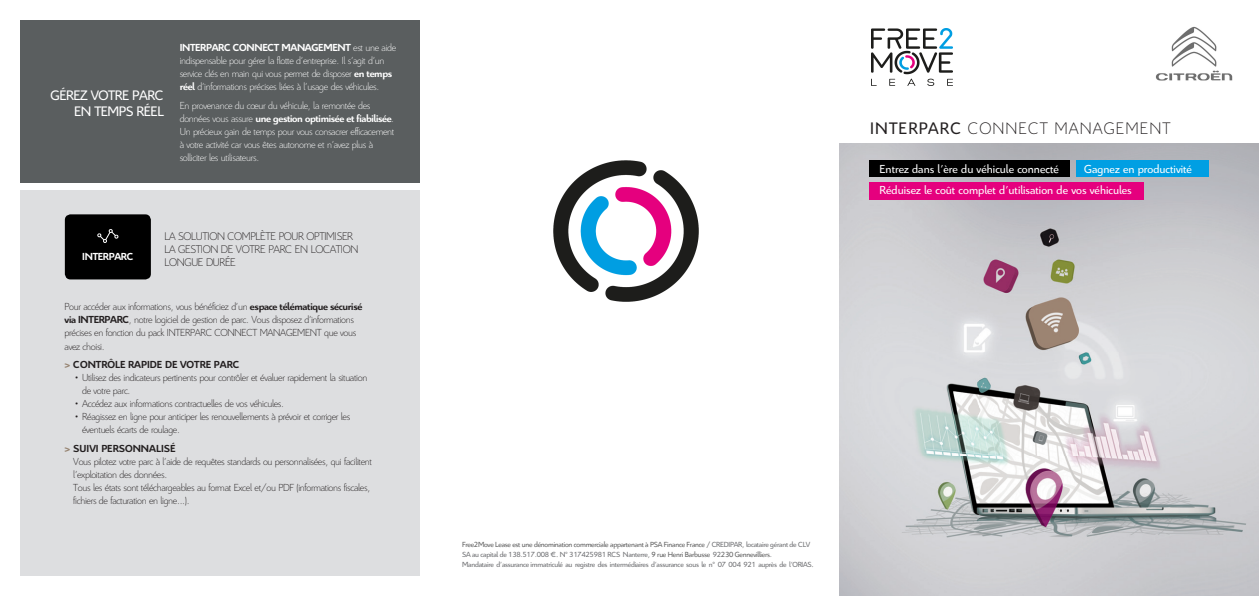
<style>
.page{position:relative;width:1259px;height:596px;background:#fff}
.page>*{position:absolute;margin:0;border:0;box-sizing:border-box;transform-origin:0 0}
.t1{font:300 18px "Citroen";letter-spacing:.06em;color:#231f20}
.t2{font:14.9px/16px "Citroen";letter-spacing:-.03em;color:#fff;text-align:right}
.t3{font:12.5px/21.2px "Citroen";color:#fff}
.t4{font:300 12px/13px "Citroen";letter-spacing:-.03em;color:#231f20}
.t5{font:300 11px/13px "Citroen";letter-spacing:-.03em;color:#231f20}
.t6{font:300 11px/13px "Citroen";letter-spacing:-.03em;color:#fff}
.t7{font:700 11px "Citroen";color:#231f20}
.t8{font:700 11px "Citroen";letter-spacing:-.03em;color:#fff}
.t9{font:8px/9.9px "Citroen";letter-spacing:-.03em;color:#6d6e71}
.s1{font-weight:700}
.s2{color:#95826f}
.s3{font-weight:700;color:#95826f}
.s4{font-weight:400}
.s5{color:#616161}
</style>
<div class="page">
<div style="left:20px;top:20px;width:400px;height:162px;background:#5a5e5f"></div>
<div style="left:20px;top:190px;width:400px;height:385px;background:#dddee0"></div>
<div style="left:65px;top:214px;width:86px;height:65px;background:#000;border-radius:6px"></div>
<svg style="left:97px;top:229px;width:21px;height:14px"></svg>
<img style="left:839px;top:143px;width:420px;height:452px">
<div style="left:1076px;top:161px;width:132px;height:16px;background:#009fe3"></div>
<div style="left:869px;top:161px;width:201px;height:16px;background:#000"></div>
<div style="left:869px;top:182px;width:274px;height:17px;background:#e5007e"></div>
<img style="left:1156px;top:26px;width:77px;height:55px">
<img style="left:871px;top:28px;width:81px;height:57px">
<img style="left:554px;top:160px;width:144px;height:142px">
<h2 class="t2" style="left:51px;top:87px;width:115px">GÉREZ VOTRE PARC<br>EN TEMPS RÉEL</h2>
<p class="t6" style="left:180px;top:41px;width:218px"><span class="s1">INTERPARC CONNECT MANAGEMENT</span> est une aide indispensable pour gérer la flotte d’entreprise. Il s’agit d’un service clés en main qui vous permet de disposer <span class="s1">en temps réel</span> d’informations précises liées à l’usage des véhicules.</p>
<p class="t6" style="left:180px;top:98px;width:216px">En provenance du cœur du véhicule, la remontée des données vous assure <span class="s1">une gestion optimisée et fiabilisée</span>.<br>Un précieux gain de temps pour vous consacrer efficacement à votre activité car vous êtes autonome et n’avez plus à solliciter les utilisateurs.</p>
<p class="t8" style="left:82px;top:249px;width:53px">INTERPARC</p>
<p class="t4" style="left:164px;top:228px;width:195px">LA SOLUTION COMPLÈTE POUR OPTIMISER<br>LA GESTION DE VOTRE PARC EN LOCATION<br>LONGUE DURÉE</p>
<p class="t5" style="left:65px;top:299px;width:299px">Pour accéder aux informations, vous bénéficiez d’un <span class="s1">espace télématique sécurisé via INTERPARC</span>, notre logiciel de gestion de parc. Vous disposez d’informations précises en fonction du pack INTERPARC CONNECT MANAGEMENT que vous avez choisi.</p>
<p class="t7" style="left:65px;top:357px;width:176px"><span class="s2">&gt;</span> CONTRÔLE RAPIDE DE VOTRE PARC</p>
<p class="t5" style="left:82px;top:370px;width:287px;text-indent:-8px">• Utilisez des indicateurs pertinents pour contrôler et évaluer rapidement la situation de votre parc.</p>
<p class="t5" style="left:74px;top:396px;width:212px">• Accédez aux informations contractuelles de vos véhicules.</p>
<p class="t5" style="left:82px;top:409px;width:270px;text-indent:-8px">• Réagissez en ligne pour anticiper les renouvellements à prévoir et corriger les éventuels écarts de roulage.</p>
<p class="t5" style="left:73px;top:441px;width:300px;text-indent:-9px"><span class="s3">&gt;</span> <span class="s1">SUIVI PERSONNALISÉ<br></span>Vous pilotez votre parc à l’aide de requêtes standards ou personnalisées, qui facilitent l’exploitation des données.<br>Tous les états sont téléchargeables au format Excel et/ou PDF (informations fiscales, fichiers de facturation en ligne...).</p>
<h1 class="t1" style="left:870px;top:116px;width:302px"><span class="s4">INTERPARC</span> CONNECT MANAGEMENT</h1>
<p class="t3" style="left:879px;top:158px;width:181px">Entrez dans l’ère du véhicule connecté</p>
<p class="t3" style="left:879px;top:158px;width:314px;text-indent:205px">Gagnez en productivité<br>Réduisez le coût complet d’utilisation de vos véhicules</p>
<p class="t9" style="left:462px;top:538px;width:353px"><span class="s5">Free2Move Lease est une dénomination commerciale appartenant à PSA Finance France /</span> CREDIPAR<span class="s5">,</span> locataire gérant de CLV<br>SA au capital de 138.517.008 €<span class="s5">.</span> N° 317425981 RCS Nanterre<span class="s5">, 9 rue Henri Barbusse</span> 92<span class="s5">230 Gennevilliers</span>.<br>Mandataire d’assurance immatriculé au registre des intermédiaires d’assurance sous le n° 07 004 921 auprès de l’ORIAS<span class="s5">.</span></p>
</div>
